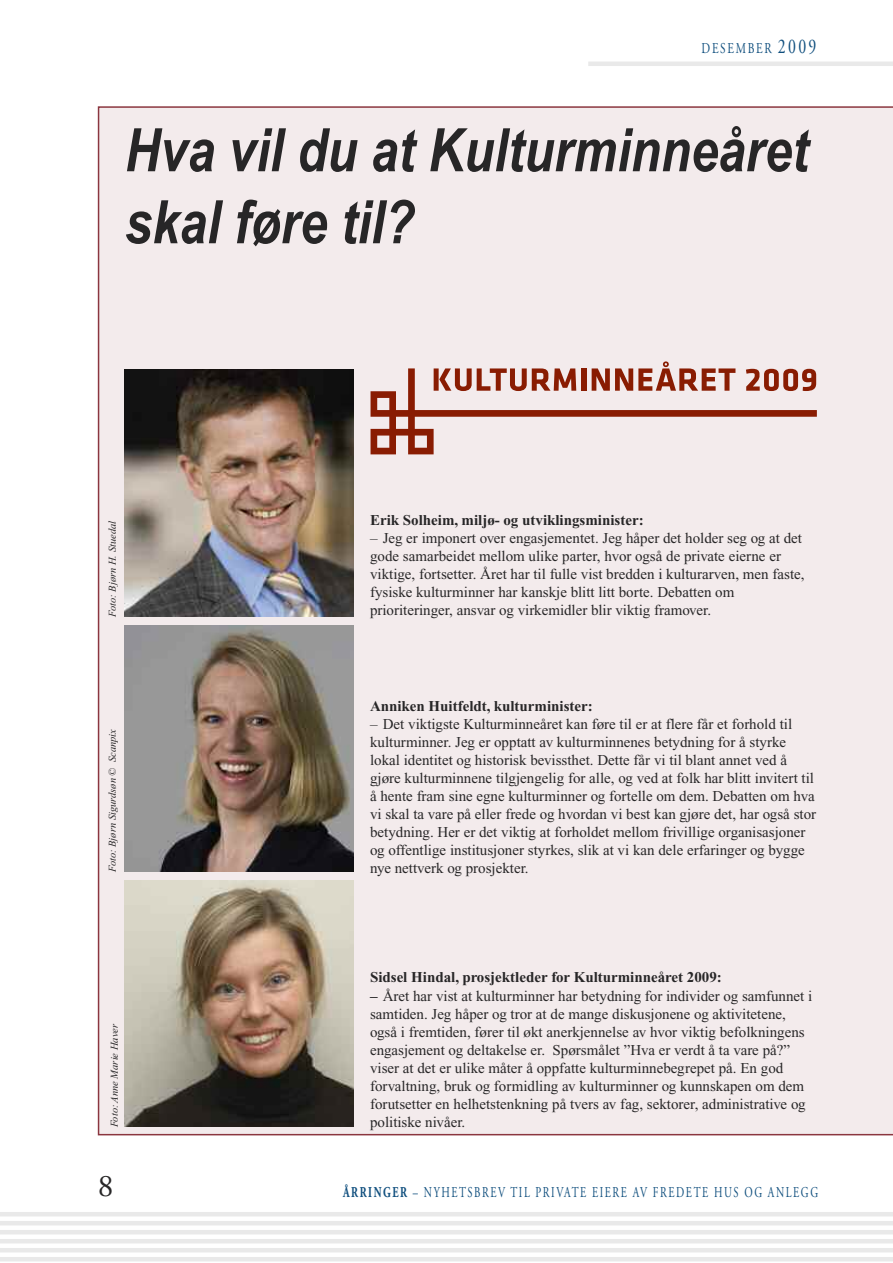
<style>
.page{position:relative;width:893px;height:1263px;background:#fff}
.page>*{position:absolute;margin:0;border:0;box-sizing:border-box;transform-origin:0 0}
.t1{font:italic 700 60px/72px "Arial Narrow";color:#272627}
.t2{font:31.5px "Adobe Garamond";color:#272627}
.t3{font:15px/18px "Times New Roman";color:#272627}
.t4{font:700 15px "Times New Roman";color:#272627}
.t5{font:15px "Adobe Garamond";letter-spacing:.15em;color:#104f7e;scale:.7 1}
.t6{font:15px "Adobe Garamond";letter-spacing:.15em;color:#104f7e;scale:.75 1}
.t7{font:italic 10.5px "Times New Roman";color:#272627}
.s1{font-size:21px}
.s2{font-weight:700}
</style>
<div class="page">
<div style="left:98px;top:106px;width:795px;height:1029px;background:#f3ebec"></div>
<hr style="left:588px;top:62px;width:305px;height:4px;background:#e9e9e9">
<hr style="left:0;top:1212px;width:893px;height:4px;background:#e9e9e9">
<hr style="left:0;top:1221px;width:893px;height:4px;background:#e9e9e9">
<hr style="left:0;top:1230px;width:893px;height:4px;background:#e9e9e9">
<hr style="left:0;top:1239px;width:893px;height:4px;background:#e9e9e9">
<hr style="left:0;top:1248px;width:893px;height:4px;background:#e9e9e9">
<hr style="left:0;top:1257px;width:893px;height:4px;background:#e9e9e9">
<img style="left:125px;top:370px;width:228px;height:247px">
<img style="left:125px;top:625px;width:228px;height:247px">
<img style="left:125px;top:880px;width:228px;height:247px">
<svg style="left:371px;top:361px;width:446px;height:93px;background:#dbbcb7"></svg>
<p class="t6" style="left:702px;top:43px;width:155px">DESEMBER <span class="s1">2009</span></p>
<h1 class="t1" style="left:125px;top:115px;width:685px">Hva vil du at Kulturminneåret skal føre til?</h1>
<p class="t7" style="left:108px;top:617px;width:97px;rotate:-90deg">Foto: Bjørn H. Stuedal</p>
<p class="t7" style="left:108px;top:872px;width:144px;rotate:-90deg">Foto: Bjørn Sigurdsøn © Scanpix</p>
<p class="t7" style="left:111px;top:1127px;width:105px;rotate:-90deg">Foto: Anne Marie Haver</p>
<p class="t4" style="left:370px;top:515px;width:275px">Erik Solheim, miljø- og utviklingsminister:</p>
<p class="t3" style="left:370px;top:531px;width:436px">– Jeg er imponert over engasjementet. Jeg håper det holder seg og at det gode samarbeidet mellom ulike parter, hvor også de private eierne er viktige, fortsetter. Året har til fulle vist bredden i kulturarven, men faste, fysiske kulturminner har kanskje blitt litt borte. Debatten om prioriteringer, ansvar og virkemidler blir viktig framover.</p>
<p class="t4" style="left:370px;top:701px;width:224px">Anniken Huitfeldt, kulturminister:</p>
<p class="t3" style="left:370px;top:717px;width:448px">– Det viktigste Kulturminneåret kan føre til er at flere får et forhold til kulturminner. Jeg er opptatt av kulturminnenes betydning for å styrke lokal identitet og historisk bevissthet. Dette får vi til blant annet ved å gjøre kulturminnene tilgjengelig for alle, og ved at folk har blitt invitert til å hente fram sine egne kulturminner og fortelle om dem. Debatten om hva vi skal ta vare på eller frede og hvordan vi best kan gjøre det, har også stor betydning. Her er det viktig at forholdet mellom frivillige organisasjoner og offentlige institusjoner styrkes, slik at vi kan dele erfaringer og bygge nye nettverk og prosjekter.</p>
<p class="t4" style="left:370px;top:972px;width:353px">Sidsel Hindal, prosjektleder for Kulturminneåret 2009:</p>
<p class="t3" style="left:370px;top:988px;width:444px"><span class="s2">–</span> Året har vist at kulturminner har betydning for individer og samfunnet i samtiden. Jeg håper og tror at de mange diskusjonene og aktivitetene, også i fremtiden, fører til økt anerkjennelse av hvor viktig befolkningens engasjement og deltakelse er. Spørsmålet ”Hva er verdt å ta vare på?” viser at det er ulike måter å oppfatte kulturminnebegrepet på. En god forvaltning, bruk og formidling av kulturminner og kunnskapen om dem forutsetter en helhetstenkning på tvers av fag, sektorer, administrative og politiske nivåer.</p>
<h2 class="t2" style="left:98px;top:1174px;width:17px">8</h2>
<p class="t5" style="left:343px;top:1186px;width:680px"><span class="s2">ÅRRINGER</span> – NYHETSBREV TIL PRIVATE EIERE AV FREDETE HUS OG ANLEGG</p>
</div>
